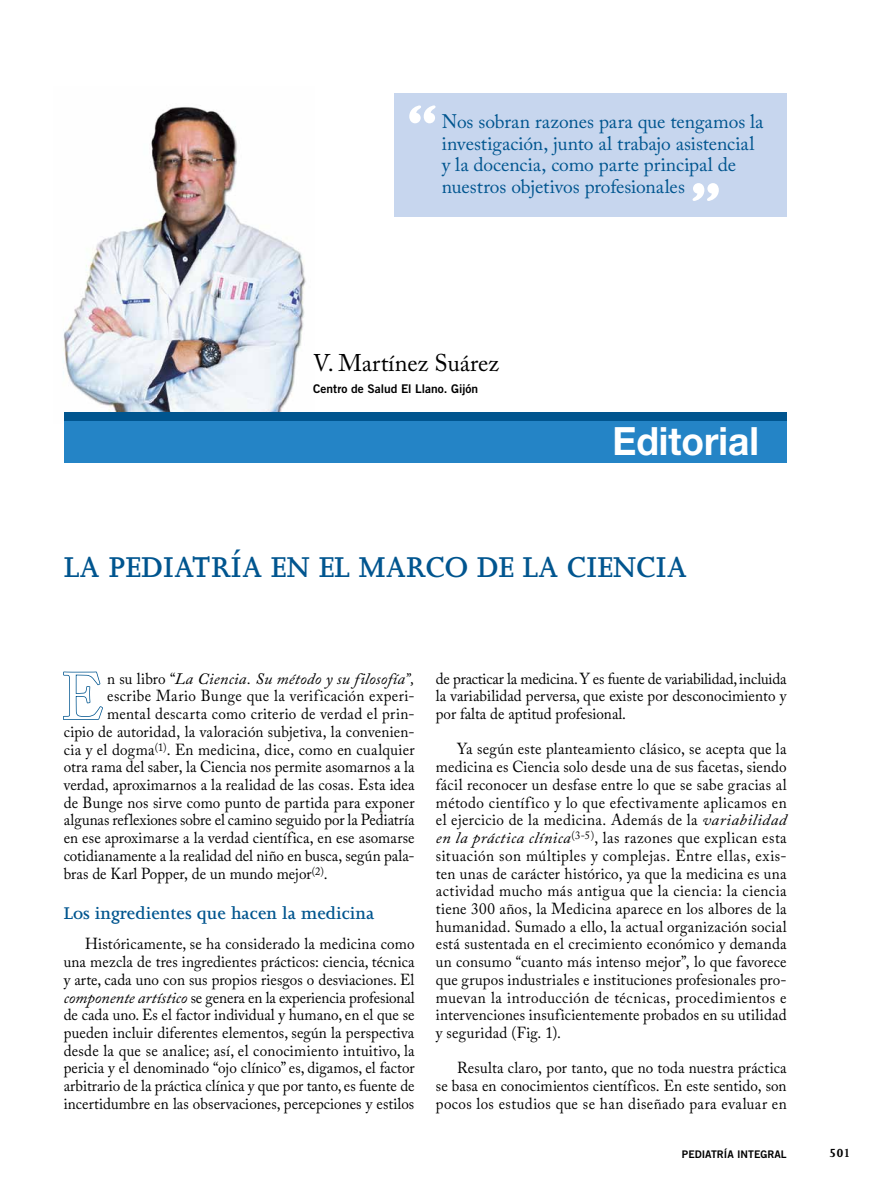
<style>
.page{position:relative;width:893px;height:1191px;background:#fff}
.page>*{position:absolute;margin:0;border:0;box-sizing:border-box;transform-origin:0 0}
.t1{font:65.7px "Adobe Caslon Pro";color:#fff;scale:.95 1}
.t2{font:800 63px "Joanna MT Std";color:#fff}
.t3{font:700 39px "Helvetica Neue LT Std";color:#fff;scale:.95 1}
.t4{font:600 33px "Joanna MT Std";color:#00558f}
.t5{font:24px "Adobe Caslon Pro";color:#000}
.t6{font:19.5px/21.8px "Adobe Caslon Pro";letter-spacing:-.005em;color:#00558f}
.t7{font:600 19.5px "Joanna MT Std";color:#00558f}
.t8{font:15.9px/17.7px "Adobe Caslon Pro";letter-spacing:.01em;color:#000;text-align:justify;scale:.95 1}
.t9{font:italic 15.9px "Adobe Caslon Pro";letter-spacing:.01em;color:#000;scale:1.05 1}
.t10{font:15.9px "Adobe Caslon Pro";letter-spacing:.03em;color:#000;scale:.95 1}
.t11{font:700 13.5px "Joanna MT Std";color:#000}
.t12{font:12px "Trade Gothic Bold Two";color:#000}
.t13{font:10.5px "Trade Gothic Bold Two";color:#000}
.s1{font-style:normal}
.s2{font-style:italic}
</style>
<div class="page">
<img style="left:63px;top:107px;width:243px;height:305px">
<svg style="left:63px;top:671px;width:39px;height:49px"></svg>
<div style="left:64px;top:421px;width:723px;height:42px;background:#2484c6"></div>
<div style="left:64px;top:412px;width:723px;height:9px;background:#00558f"></div>
<div style="left:394px;top:94px;width:393px;height:123px;background:#c7d6ee"></div>
<h2 class="t2" style="left:407px;top:96px;width:32px">“</h2>
<p class="t6" style="left:442px;top:110px;width:323px">Nos sobran razones para que tengamos la investigación, junto al trabajo asistencial y la docencia, como parte principal de nuestros objetivos profesionales</p>
<h2 class="t2" style="left:691px;top:173px;width:32px">”</h2>
<h3 class="t5" style="left:313px;top:349px;width:187px">V. Martínez Suárez</h3>
<p class="t12" style="left:313px;top:381px;width:167px">Centro de Salud El Llano. Gijón</p>
<h3 class="t3" style="left:612px;top:417px;width:156px">Editorial</h3>
<h3 class="t4" style="left:64px;top:549px;width:625px">LA PEDIATRÍA EN EL MARCO DE LA CIENCIA</h3>
<h1 class="t1" style="left:61px;top:658px;width:47px">E</h1>
<p class="t9" style="left:107px;top:669px;width:294px"><span class="s1">n su libro “</span>La Ciencia. Su método y su filosofía”,</p>
<p class="t10" style="left:107px;top:686px;width:325px">escribe Mario Bunge que la verificación experi-</p>
<p class="t8" style="left:107px;top:704px;width:325px">mental descarta como criterio de verdad el prin-</p>
<p class="t8" style="left:64px;top:722px;width:371px">cipio de autoridad, la valoración subjetiva, la convenien-</p>
<p class="t8" style="left:64px;top:740px;width:371px">cia y el dogma<sup>(1)</sup>. En medicina, dice, como en cualquier</p>
<p class="t8" style="left:64px;top:758px;width:371px">otra rama del saber, la Ciencia nos permite asomarnos a la</p>
<p class="t8" style="left:64px;top:775px;width:371px">verdad, aproximarnos a la realidad de las cosas. Esta idea</p>
<p class="t8" style="left:64px;top:793px;width:371px">de Bunge nos sirve como punto de partida para exponer</p>
<p class="t8" style="left:64px;top:811px;width:371px">algunas reflexiones sobre el camino seguido por la Pediatría</p>
<p class="t8" style="left:64px;top:828px;width:371px">en ese aproximarse a la verdad científica, en ese asomarse</p>
<p class="t8" style="left:64px;top:846px;width:371px">cotidianamente a la realidad del niño en busca, según pala-</p>
<p class="t8" style="left:64px;top:864px;width:279px">bras de Karl Popper, de un mundo mejor<sup>(2)</sup>.</p>
<p class="t7" style="left:64px;top:902px;width:312px">Los ingredientes que hacen la medicina</p>
<p class="t8" style="left:64px;top:935px;width:371px;text-indent:21px">Históricamente, se ha considerado la medicina como una mezcla de tres ingredientes prácticos: ciencia, técnica y arte, cada uno con sus propios riesgos o desviaciones. El <span class="s2">componente artístico</span> se genera en la experiencia profesional de cada uno. Es el factor individual y humano, en el que se pueden incluir diferentes elementos, según la perspectiva desde la que se analice; así, el conocimiento intuitivo, la pericia y el denominado “ojo clínico” es, digamos, el factor arbitrario de la práctica clínica y que por tanto, es fuente de incertidumbre en las observaciones, percepciones y estilos</p>
<p class="t8" style="left:436px;top:669px;width:371px">de practicar la medicina. Y es fuente de variabilidad, incluida la variabilidad perversa, que existe por desconocimiento y por falta de aptitud profesional.</p>
<p class="t8" style="left:436px;top:740px;width:371px;text-indent:21px">Ya según este planteamiento clásico, se acepta que la medicina es Ciencia solo desde una de sus facetas, siendo fácil reconocer un desfase entre lo que se sabe gracias al método científico y lo que efectivamente aplicamos en el ejercicio de la medicina. Además de la <span class="s2">variabilidad en la práctica clínica</span><sup>(3-5)</sup>, las razones que explican esta situación son múltiples y complejas. Entre ellas, exis&shy;ten unas de carácter histórico, ya que la medicina es una actividad mucho más antigua que la ciencia: la ciencia tiene 300 años, la Medicina aparece en los albores de la humanidad. Sumado a ello, la actual organización social está sustentada en el crecimiento económico y demanda un consumo “cuanto más intenso mejor”, lo que favorece que grupos industriales e instituciones profesionales pro&shy;muevan la introducción de técnicas, procedimientos e intervenciones insuficientemente probados en su utilidad y seguridad (Fig. 1).</p>
<p class="t8" style="left:436px;top:1059px;width:371px;text-indent:21px">Resulta claro, por tanto, que no toda nuestra práctica se basa en conocimientos científicos. En este sentido, son pocos los estudios que se han diseñado para evaluar en</p>
<p class="t13" style="left:682px;top:1148px;width:106px">PEDIATRÍA INTEGRAL</p>
<p class="t11" style="left:829px;top:1146px;width:23px">501</p>
</div>
